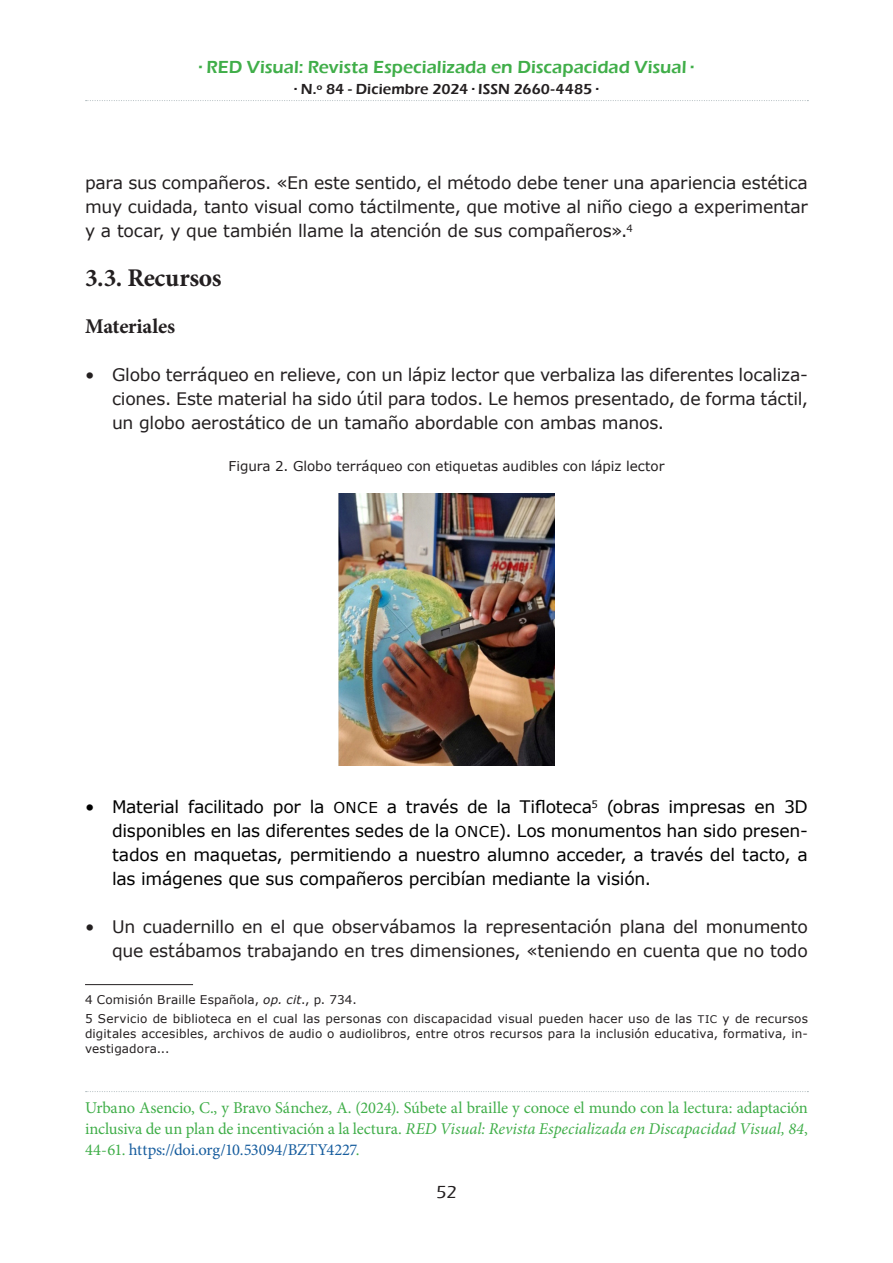
<style>
.page{position:relative;width:893px;height:1263px;background:#fff}
.page>*{position:absolute;margin:0;border:0;box-sizing:border-box;transform-origin:0 0}
.t1{font:700 25.5px "Minion Pro";letter-spacing:-.01em;color:#231f20}
.t2{font:700 21px "Minion Pro";letter-spacing:-.015em;color:#231f20}
.t3{font:600 18px "Eras ITC";color:#40ae49}
.t4{font:500 18px "Eras ITC";color:#231f20}
.t5{font:17.25px/24px "Verdana";letter-spacing:-.015em;color:#231f20;text-align:justify}
.t6{font:17.25px/24px "Verdana";letter-spacing:-.015em;color:#000;text-align:justify}
.t7{font:16.5px/21px "Minion Pro";letter-spacing:-.01em;color:#40ae49;text-align:justify}
.t8{font:600 15px "Eras ITC";letter-spacing:.005em;color:#231f20}
.t9{font:13.5px "Verdana";color:#231f20}
.t10{font:12px/19.2px "Verdana";letter-spacing:.015em;color:#231f20}
.s1{font-size:15px}
.s2{font-style:italic}
.s3{font-size:10.5px}
.s4{color:#175d9e}
</style>
<div class="page">
<svg style="left:86px;top:100px;width:722px;height:1px"></svg>
<img style="left:338px;top:493px;width:217px;height:272px">
<hr style="left:85px;top:984px;width:108px;height:1px;background:#231f20">
<svg style="left:86px;top:1091px;width:722px;height:1px"></svg>
<p class="t3" style="left:199px;top:56px;width:496px">· RED Visual: Revista Especializada en Discapacidad Visual ·</p>
<p class="t8" style="left:295px;top:80px;width:305px">· N.º 84 - Diciembre 2024 · ISSN 2660-4485 ·</p>
<p class="t5" style="left:85px;top:171px;width:724px">para sus compañeros. «En este sentido, el método debe tener una apariencia estética muy cuidada, tanto visual como táctilmente, que motive al niño ciego a experimentar y a tocar, y que también llame la atención de sus compañeros».<sup>4</sup></p>
<h2 class="t1" style="left:85px;top:259px;width:138px">3.3. Recursos</h2>
<h3 class="t2" style="left:85px;top:312px;width:92px">Materiales</h3>
<p class="t5" style="left:112px;top:363px;width:697px;text-indent:-27px">• Globo terráqueo en relieve, con un lápiz lector que verbaliza las diferentes localiza&shy;ciones. Este material ha sido útil para todos. Le hemos presentado, de forma táctil, un globo aerostático de un tamaño abordable con ambas manos.</p>
<p class="t9" style="left:229px;top:457px;width:437px">Figura 2. Globo terráqueo con etiquetas audibles con lápiz lector</p>
<p class="t6" style="left:112px;top:795px;width:697px;text-indent:-27px">• Material facilitado por la <span class="s1">ONCE</span> a través de la Tifloteca<sup>5</sup> (obras impresas en 3D disponibles en las diferentes sedes de la <span class="s1">ONCE</span>). Los monumentos han sido presen&shy;tados en maquetas, permitiendo a nuestro alumno acceder, a través del tacto, a las imágenes que sus compañeros percibían mediante la visión.</p>
<p class="t5" style="left:85px;top:915px;width:724px;text-align:right">• Un cuadernillo en el que observábamos la representación plana del monumento que estábamos trabajando en tres dimensiones, «teniendo en cuenta que no todo</p>
<p class="t10" style="left:85px;top:990px;width:724px">4 Comisión Braille Española, <span class="s2">op. cit</span>., p. 734.<br>5 Servicio de biblioteca en el cual las personas con discapacidad visual pueden hacer uso de las <span class="s3">TIC</span> y de recursos</p>
<p class="t10" style="left:85px;top:1026px;width:724px;line-height:15px">digitales accesibles, archivos de audio o audiolibros, entre otros recursos para la inclusión educativa, formativa, in&shy;vestigadora...</p>
<p class="t7" style="left:85px;top:1098px;width:724px">Urbano Asencio, C., y Bravo Sánchez, A. (2024). Súbete al braille y conoce el mundo con la lectura: adaptación inclusiva de un plan de incentivación a la lectura. <span class="s2">RED Visual: Revista Especializada en Discapacidad Visual, 84</span>, 44-61. <span class="s4">https://doi.org/10.53094/BZTY4227</span>.</p>
<p class="t4" style="left:436px;top:1181px;width:22px">52</p>
</div>
